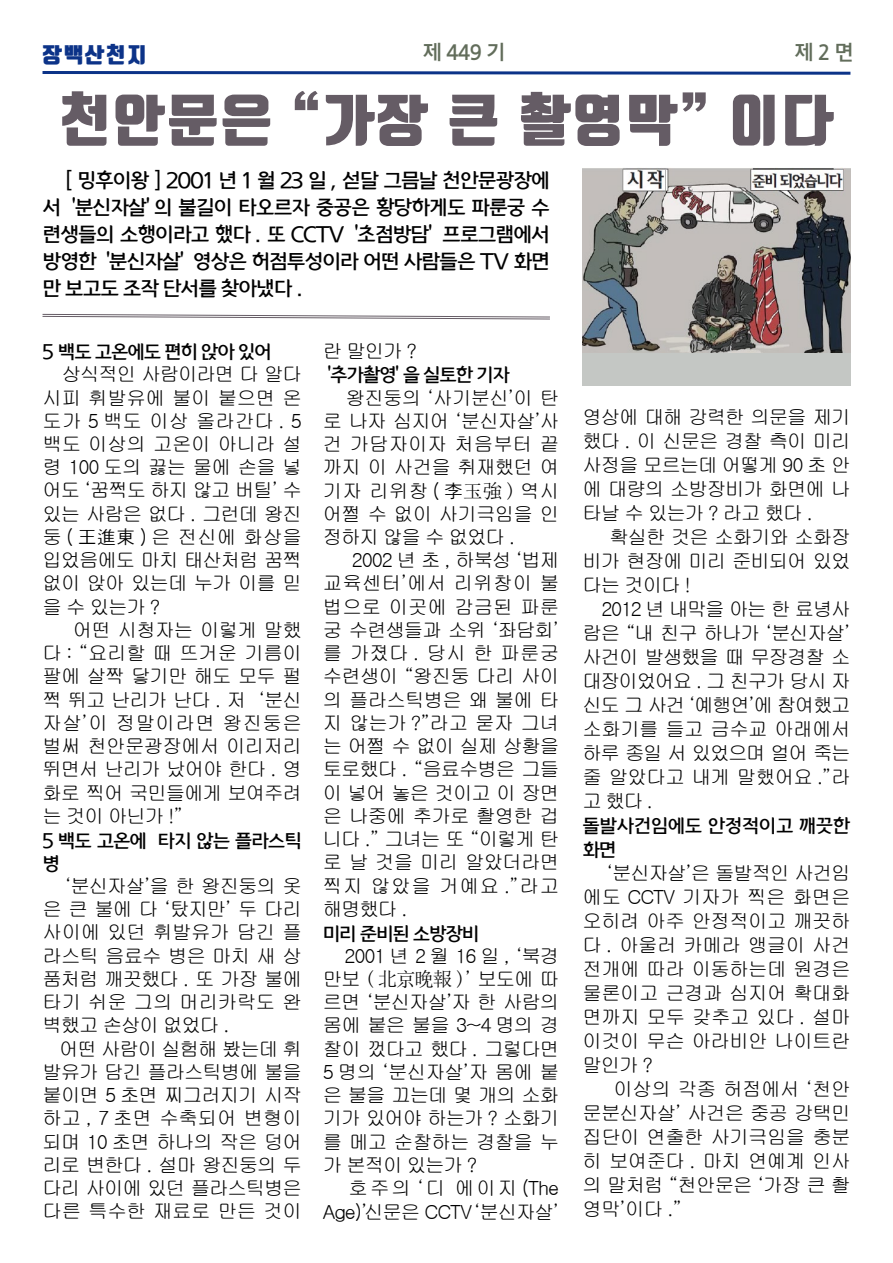
<style>
.page{position:relative;width:893px;height:1263px;background:#fff}
.page>*{position:absolute;margin:0;border:0;box-sizing:border-box;transform-origin:0 0}
.t1{font:900 55.5px "Tmon Monsori";letter-spacing:.06em;color:#655c65}
.t2{font:22.5px/27px "Yi Sun Shin Dotum M";letter-spacing:-.05em;color:#000;text-align:justify}
.t3{font:21px/23.2px "Yi Sun Shin Dotum M";letter-spacing:-.055em;color:#000}
.t4{font:21px/24px "Yi Sun Shin Dotum M";letter-spacing:-.03em;color:#000}
.t5{font:21px "Jeju Gothic";color:#626d5b}
.t6{font:900 21px "Tmon Monsori";letter-spacing:.1em;color:#0c3388}
.t7{font:19.5px/23.2px "Gulim";letter-spacing:-.055em;color:#000;text-align:justify}
.s1{font-family:"Sim Sun"}
</style>
<div class="page">
<div style="left:583px;top:169px;width:267px;height:217px;background:#c4c7c4"></div>
<svg style="left:42px;top:71px;width:809px;height:4px;background:#4865a5"></svg>
<svg style="left:42px;top:313px;width:508px;height:7px"></svg>
<img style="left:583px;top:167px;width:267px;height:186px">
<p class="t6" style="left:43px;top:43px;width:105px">장백산천지</p>
<p class="t5" style="left:423px;top:43px;width:84px">제 449 기</p>
<p class="t5" style="left:794px;top:43px;width:61px">제2 면</p>
<h1 class="t1" style="left:60px;top:88px;width:774px">천안문은 “가장 큰 촬영막” 이다</h1>
<p class="t2" style="left:43px;top:167px;width:509px;text-indent:22px">[ 밍후이왕 ] 2001 년 1 월 23 일 , 섣달 그믐날 천안문광장에 서 ‘분신자살’의 불길이 타오르자 중공은 황당하게도 파룬궁 수 련생들의 소행이라고 했다 . 또 CCTV ‘초점방담’ 프로그램에서 방영한 ‘분신자살’ 영상은 허점투성이라 어떤 사람들은 TV 화면 만 보고도 조작 단서를 찾아냈다 .</p>
<p class="t3" style="left:43px;top:340px;width:231px">5 백도 고온에도 편히 앉아 있어</p>
<p class="t7" style="left:43px;top:363px;width:261px;text-indent:19px">상식적인 사람이라면 다 알다 시피 휘발유에 불이 붙으면 온 도가 5 백도 이상 올라간다 . 5 백도 이상의 고온이 아니라 설 령 100 도의 끓는 물에 손을 넣 어도 ‘꿈쩍도 하지 않고 버틸’ 수 있는 사람은 없다 . 그런데 왕진 둥 ( 王進東 ) 은 전신에 화상을 입었음에도 마치 태산처럼 꿈쩍 없이 앉아 있는데 누가 이를 믿 을 수 있는가 ?</p>
<p class="t7" style="left:43px;top:618px;width:261px;text-indent:30px">어떤 시청자는 이렇게 말했 다 : “요리할 때 뜨거운 기름이 팔에 살짝 닿기만 해도 모두 펄 쩍 뛰고 난리가 난다 . 저 ‘분신 자살’이 정말이라면 왕진둥은 벌써 천안문광장에서 이리저리 뛰면서 난리가 났어야 한다 . 영 화로 찍어 국민들에게 보여주려 는 것이 아닌가 !”</p>
<p class="t3" style="left:43px;top:829px;width:261px">5 백도 고온에 타지 않는 플라스틱 병</p>
<p class="t7" style="left:43px;top:874px;width:261px;text-indent:22px">‘분신자살’을 한 왕진둥의 옷 은 큰 불에 다 ‘탔지만’ 두 다리 사이에 있던 휘발유가 담긴 플 라스틱 음료수 병은 마치 새 상 품처럼 깨끗했다 . 또 가장 불에 타기 쉬운 그의 머리카락도 완 벽했고 손상이 없었다 .</p>
<p class="t7" style="left:43px;top:1037px;width:261px;text-indent:16px">어떤 사람이 실험해 봤는데 휘 발유가 담긴 플라스틱병에 불을 붙이면 5 초면 찌그러지기 시작 하고 , 7 초면 수축되어 변형이 되며 10 초면 하나의 작은 덩어 리로 변한다 . 설마 왕진둥의 두 다리 사이에 있던 플라스틱병은 다른 특수한 재료로 만든 것이</p>
<p class="t7" style="left:323px;top:339px;width:96px">란 말인가 ?</p>
<p class="t3" style="left:323px;top:364px;width:189px">‘추가촬영’을 실토한 기자</p>
<p class="t7" style="left:323px;top:386px;width:238px;text-indent:23px">왕진둥의 ‘사기분신’이 탄 로 나자 심지어 ‘분신자살’사 건 가담자이자 처음부터 끝 까지 이 사건을 취재했던 여 기자 리위창 ( 李<span class="s1">玉強 )</span> 역시 어쩔 수 없이 사기극임을 인 정하지 않을 수 없었다 .</p>
<p class="t7" style="left:323px;top:549px;width:238px;text-indent:29px">2002 년 초 , 하북성 ‘법제 교육센터’에서 리위창이 불 법으로 이곳에 감금된 파룬 궁 수련생들과 소위 ‘좌담회’ 를 가졌다 . 당시 한 파룬궁 수련생이 “왕진둥 다리 사이 의 플라스틱병은 왜 불에 타 지 않는가 ?”라고 묻자 그녀 는 어쩔 수 없이 실제 상황을 토로했다 . “음료수병은 그들 이 넣어 놓은 것이고 이 장면 은 나중에 추가로 촬영한 겁 니다 .” 그녀는 또 “이렇게 탄 로 날 것을 미리 알았더라면 찍지 않았을 거예요 .”라고 해명했다 .</p>
<p class="t3" style="left:323px;top:922px;width:158px">미리 준비된 소방장비</p>
<p class="t7" style="left:323px;top:944px;width:238px;text-indent:22px">2001 년 2 월 16 일 , ‘북경 만보 <span class="s1">( 北京晚報 )</span>’ 보도에 따 르면 ‘분신자살’자 한 사람의 몸에 붙은 불을 3~4 명의 경 찰이 껐다고 했다 . 그렇다면 5 명의 ‘분신자살’자 몸에 붙 은 불을 끄는데 몇 개의 소화 기가 있어야 하는가 ? 소화기 를 메고 순찰하는 경찰을 누 가 본적이 있는가 ?</p>
<p class="t7" style="left:323px;top:1177px;width:238px;text-align:right">호주의 ‘디 에이지 (The<br>Age)’신문은 CCTV ‘분신자살’</p>
<p class="t7" style="left:583px;top:405px;width:269px;line-height:24px">영상에 대해 강력한 의문을 제기 했다 . 이 신문은 경찰 측이 미리 사정을 모르는데 어떻게 90 초 안 에 대량의 소방장비가 화면에 나 타날 수 있는가 ? 라고 했다 .</p>
<p class="t7" style="left:583px;top:525px;width:269px;line-height:24px;text-indent:27px">확실한 것은 소화기와 소화장 비가 현장에 미리 준비되어 있었 다는 것이다 !</p>
<p class="t7" style="left:583px;top:597px;width:269px;line-height:24px;text-indent:19px">2012 년 내막을 아는 한 료녕사 람은 “내 친구 하나가 ‘분신자살’ 사건이 발생했을 때 무장경찰 소 대장이었어요 . 그 친구가 당시 자 신도 그 사건 ‘예행연’에 참여했고 소화기를 들고 금수교 아래에서 하루 종일 서 있었으며 얼어 죽는 줄 알았다고 내게 말했어요 .”라 고 했다 .</p>
<p class="t4" style="left:583px;top:814px;width:270px">돌발사건임에도 안정적이고 깨끗한 화면</p>
<p class="t7" style="left:583px;top:861px;width:270px;line-height:24px;text-indent:24px">‘분신자살’은 돌발적인 사건임 에도 CCTV 기자가 찍은 화면은 오히려 아주 안정적이고 깨끗하 다 . 아울러 카메라 앵글이 사건 전개에 따라 이동하는데 원경은 물론이고 근경과 심지어 확대화 면까지 모두 갖추고 있다 . 설마 이것이 무슨 아라비안 나이트란 말인가 ?</p>
<p class="t7" style="left:583px;top:1077px;width:270px;line-height:24px;text-indent:31px">이상의 각종 허점에서 ‘천안 문분신자살’ 사건은 중공 강택민 집단이 연출한 사기극임을 충분 히 보여준다 . 마치 연예계 인사 의 말처럼 “천안문은 ‘가장 큰 촬 영막’이다 .”</p>
</div>
